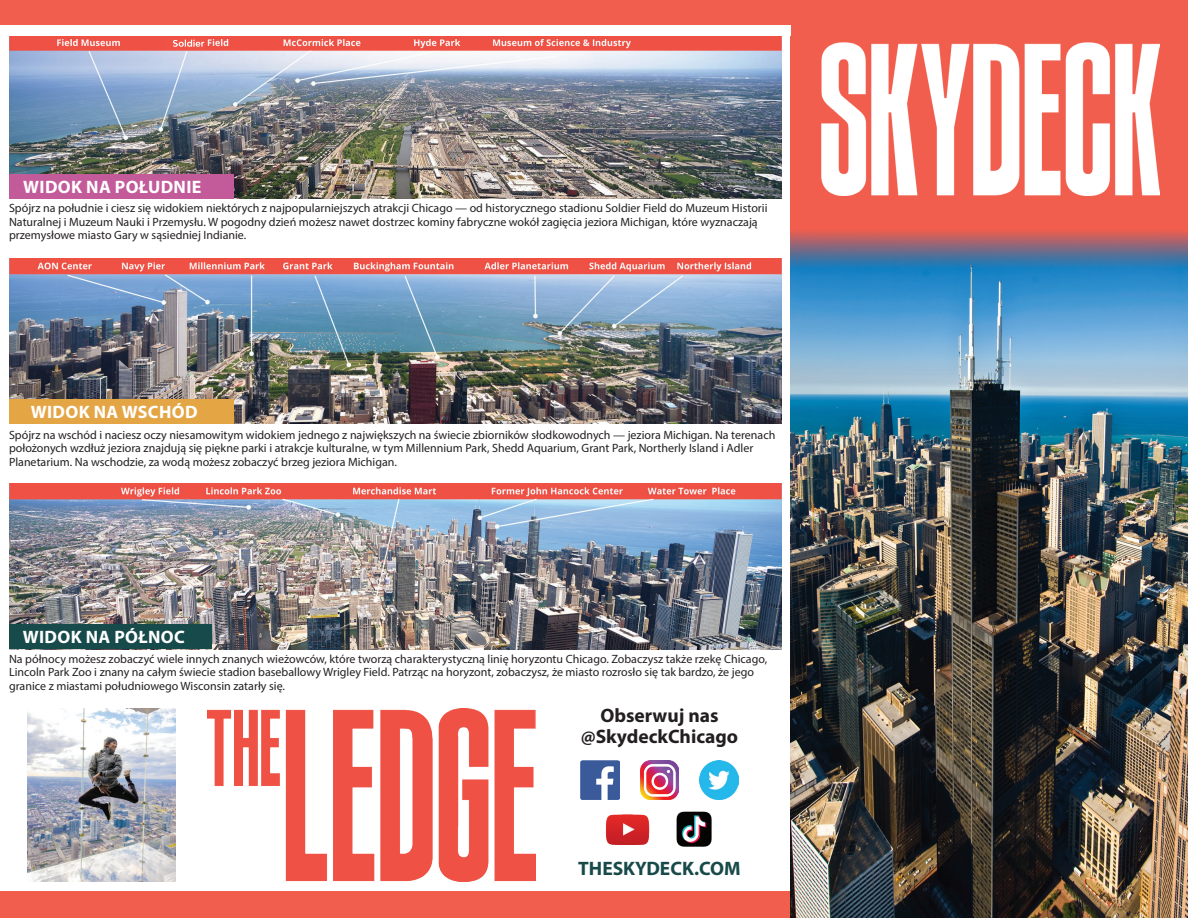
<style>
.page{position:relative;width:1188px;height:918px;background:#fff}
.page>*{position:absolute;margin:0;border:0;box-sizing:border-box;transform-origin:0 0}
.t1{font:700 19.5px/21px "Myriad Pro";color:#231f20;text-align:center}
.t2{font:700 19.5px "Myriad Pro";color:#194a4a}
.t3{font:700 18px "Myriad Pro";letter-spacing:.02em;color:#fff}
.t4{font:12px/13.5px "Myriad Pro";color:#231f20}
</style>
<div class="page">
<div style="left:0;top:892px;width:796px;height:26px;background:#f15e4e"></div>
<div style="left:0;top:0;width:796px;height:30px;background:#f15e4e"></div>
<img style="left:9px;top:258px;width:773px;height:166px">
<img style="left:9px;top:36px;width:773px;height:163px">
<img style="left:9px;top:484px;width:773px;height:165px">
<img style="left:28px;top:709px;width:147px;height:173px">
<img style="left:790px;top:274px;width:398px;height:644px">
<img style="left:207px;top:709px;width:329px;height:173px">
<div style="left:9px;top:174px;width:225px;height:25px;background:#c35a9a"></div>
<div style="left:9px;top:399px;width:224px;height:25px;background:#e4a645"></div>
<div style="left:9px;top:624px;width:202px;height:25px;background:#174a4a"></div>
<svg style="left:790px;top:0;width:398px;height:274px;background:#c86362"></svg>
<img style="left:818px;top:41px;width:341px;height:154px">
<div style="left:0;top:25px;width:790px;height:11px;background:#fff"></div>
<img style="left:700px;top:761px;width:39px;height:39px">
<img style="left:676px;top:811px;width:36px;height:36px">
<img style="left:580px;top:761px;width:39px;height:39px">
<img style="left:605px;top:814px;width:45px;height:31px">
<img style="left:640px;top:761px;width:39px;height:39px">
<div style="left:165px;top:38px;width:40px;height:11px;background:#f05245"></div>
<svg style="left:173px;top:40px;width:31px;height:7px"></svg>
<h2 class="t3" style="left:23px;top:175px;width:180px">WIDOK NA POŁUDNIE</h2>
<p class="t4" style="left:9px;top:201px;width:760px">Spójrz na południe i ciesz się widokiem niektórych z najpopularniejszych atrakcji Chicago — od historycznego stadionu Soldier Field do Muzeum Historii<br>Naturalnej i Muzeum Nauki i Przemysłu. W pogodny dzień możesz nawet dostrzec kominy fabryczne wokół zagięcia jeziora Michigan, które wyznaczają przemysłowe miasto Gary w sąsiedniej Indianie.</p>
<h2 class="t3" style="left:31px;top:400px;width:168px">WIDOK NA WSCHÓD</h2>
<p class="t4" style="left:9px;top:428px;width:768px">Spójrz na wschód i naciesz oczy niesamowitym widokiem jednego z największych na świecie zbiorników słodkowodnych — jeziora Michigan. Na terenach położonych wzdłuż jeziora znajdują się piękne parki i atrakcje kulturalne, w tym Millennium Park, Shedd Aquarium, Grant Park, Northerly Island i Adler<br>Planetarium. Na wschodzie, za wodą możesz zobaczyć brzeg jeziora Michigan.</p>
<h2 class="t3" style="left:23px;top:626px;width:164px">WIDOK NA PÓŁNOC</h2>
<p class="t4" style="left:9px;top:652px;width:760px">Na północy możesz zobaczyć wiele innych znanych wieżowców, które tworzą charakterystyczną linię horyzontu Chicago. Zobaczysz także rzekę Chicago,<br>Lincoln Park Zoo i znany na całym świecie stadion baseballowy Wrigley Field. Patrząc na horyzont, zobaczysz, że miasto rozrosło się tak bardzo, że jego granice z miastami południowego Wisconsin zatarły się.</p>
<h1 class="t1" style="left:581px;top:704px;width:159px">Obserwuj nas @SkydeckChicago</h1>
<h1 class="t2" style="left:578px;top:855px;width:164px">THESKYDECK.COM</h1>
</div>
